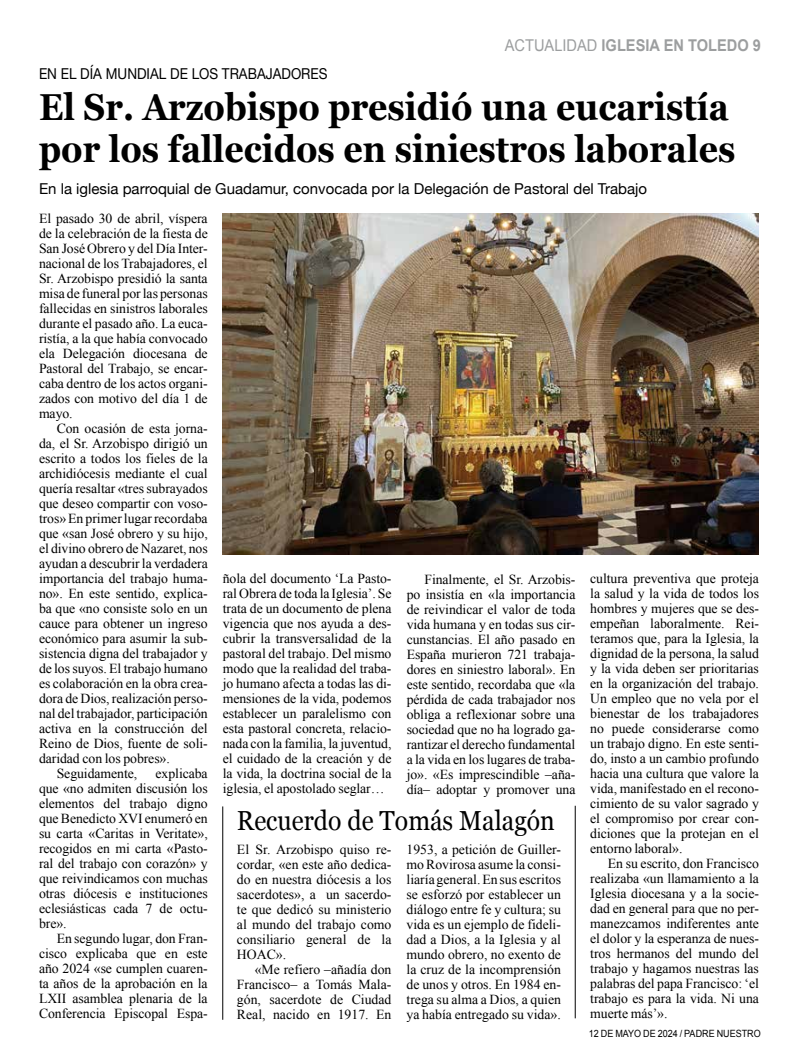
<style>
.page{position:relative;width:798px;height:1063px;background:#fff}
.page>*{position:absolute;margin:0;border:0;box-sizing:border-box;transform-origin:0 0}
.t1{font:700 37.5px/41.2px "Georgia";color:#000;scale:.9 1}
.t2{font:27.5px "Georgia";color:#000;scale:.9 1}
.t3{font:700 16.25px "Arial";color:#9c9e9f;scale:.9 1}
.t4{font:15px "Helvetica Neue";color:#000}
.t5{font:15px "Helvetica Neue";color:#000;scale:.9 1}
.t6{font:13.75px/15px "Times New Roman";letter-spacing:-.005em;color:#000;text-align:justify}
.t7{font:10px "Arial";color:#000;scale:.9 1}
.s1{font-weight:400}
</style>
<div class="page">
<img style="left:223px;top:214px;width:535px;height:340px">
<hr style="left:222px;top:806px;width:1px;height:214px;background:#000">
<hr style="left:574px;top:806px;width:1px;height:212px;background:#000">
<p class="t3" style="left:504px;top:34px;width:286px"><span class="s1">ACTUALIDAD</span> IGLESIA EN TOLEDO 9</p>
<p class="t5" style="left:39px;top:63px;width:322px">EN EL DÍA MUNDIAL DE LOS TRABAJADORES</p>
<h1 class="t1" style="left:39px;top:85px;width:775px">El Sr. Arzobispo presidió una eucaristía por los fallecidos en siniestros laborales</h1>
<p class="t4" style="left:39px;top:178px;width:609px">En la iglesia parroquial de Guadamur, convocada por la Delegación de Pastoral del Trabajo</p>
<p class="t6" style="left:39px;top:211px;width:170px">El pasado 30 de abril, víspera de la celebración de la fiesta de San José Obrero y del Día Inter&shy;nacional de los Trabajadores, el Sr. Arzobispo presidió la santa misa de funeral por las personas fallecidas en sinistros laborales durante el pasado año. La euca&shy;ristía, a la que había convocado ela Delegación diocesana de Pastoral del Trabajo, se encar&shy;caba dentro de los actos organi&shy;zados con motivo del día 1 de mayo.</p>
<p class="t6" style="left:57px;top:421px;width:152px">Con ocasión de esta jorna-</p>
<p class="t6" style="left:39px;top:436px;width:170px">da, el Sr. Arzobispo dirigió un</p>
<p class="t6" style="left:39px;top:451px;width:170px">escrito a todos los fieles de la</p>
<p class="t6" style="left:39px;top:466px;width:170px">archidiócesis mediante el cual</p>
<p class="t6" style="left:39px;top:481px;width:170px">quería resaltar «tres subrayados</p>
<p class="t6" style="left:39px;top:496px;width:170px">que deseo compartir con voso-</p>
<p class="t6" style="left:39px;top:511px;width:170px">tros» En primer lugar recordaba</p>
<p class="t6" style="left:39px;top:526px;width:170px">que «san José obrero y su hijo,</p>
<p class="t6" style="left:39px;top:541px;width:170px">el divino obrero de Nazaret, nos</p>
<p class="t6" style="left:39px;top:556px;width:170px">ayudan a descubrir la verdadera</p>
<p class="t6" style="left:39px;top:571px;width:170px">importancia del trabajo huma-</p>
<p class="t6" style="left:39px;top:586px;width:170px">no». En este sentido, explica-</p>
<p class="t6" style="left:39px;top:601px;width:170px">ba que «no consiste solo en un</p>
<p class="t6" style="left:39px;top:616px;width:170px">cauce para obtener un ingreso</p>
<p class="t6" style="left:39px;top:631px;width:170px">económico para asumir la sub-</p>
<p class="t6" style="left:39px;top:646px;width:170px">sistencia digna del trabajador y</p>
<p class="t6" style="left:39px;top:661px;width:170px">de los suyos. El trabajo humano</p>
<p class="t6" style="left:39px;top:676px;width:170px">es colaboración en la obra crea-</p>
<p class="t6" style="left:39px;top:691px;width:170px">dora de Dios, realización perso-</p>
<p class="t6" style="left:39px;top:706px;width:170px">nal del trabajador, participación</p>
<p class="t6" style="left:39px;top:721px;width:170px">activa en la construcción del</p>
<p class="t6" style="left:39px;top:736px;width:170px">Reino de Dios, fuente de soli-</p>
<p class="t6" style="left:39px;top:751px;width:132px">daridad con los pobres».</p>
<p class="t6" style="left:57px;top:766px;width:82px">Seguidamente,</p>
<p class="t6" style="left:590px;top:571px;width:170px">cultura preventiva que proteja la salud y la vida de todos los hombres y mujeres que se des&shy;empeñan laboralmente. Rei&shy;teramos que, para la Iglesia, la dignidad de la persona, la salud y la vida deben ser prioritarias en la organización del trabajo.<br>Un empleo que no vela por el bienestar de los trabajadores no puede considerarse como un trabajo digno. En este senti&shy;do, insto a un cambio profundo hacia una cultura que valore la vida, manifestado en el recono&shy;cimiento de su valor sagrado y el compromiso por crear con&shy;diciones que la protejan en el entorno laboral».</p>
<p class="t6" style="left:590px;top:856px;width:170px;text-indent:18px">En su escrito, don Francisco realizaba «un llamamiento a la Iglesia diocesana y a la socie&shy;dad en general para que no per&shy;manezcamos indiferentes ante el dolor y la esperanza de nues&shy;tros hermanos del mundo del trabajo y hagamos nuestras las palabras del papa Francisco: ‘el trabajo es para la vida. Ni una muerte más’».</p>
<p class="t6" style="left:223px;top:571px;width:170px">ñola del documento ‘La Pasto&shy;ral Obrera de toda la Iglesia’. Se trata de un documento de plena vigencia que nos ayuda a des&shy;cubrir la transversalidad de la pastoral del trabajo. Del mismo modo que la realidad del traba&shy;jo humano afecta a todas las di&shy;mensiones de la vida, podemos establecer un paralelismo con esta pastoral concreta, relacio&shy;nada con la familia, la juventud, el cuidado de la creación y de la vida, la doctrina social de la iglesia, el apostolado seglar…</p>
<p class="t6" style="left:406px;top:572px;width:170px;text-indent:18px">Finalmente, el Sr. Arzobis&shy;po insistía en «la importancia de reivindicar el valor de toda vida humana y en todas sus cir&shy;cunstancias. El año pasado en España murieron 721 trabaja&shy;dores en siniestro laboral». En este sentido, recordaba que «la pérdida de cada trabajador nos obliga a reflexionar sobre una sociedad que no ha logrado ga&shy;rantizar el derecho fundamental a la vida en los lugares de traba&shy;jo». «Es imprescindible –aña&shy;día– adoptar y promover una</p>
<h2 class="t2" style="left:237px;top:800px;width:354px">Recuerdo de Tomás Malagón</h2>
<p class="t6" style="left:237px;top:842px;width:156px">El Sr. Arzobispo quiso re&shy;cordar, «en este año dedica&shy;do en nuestra diócesis a los sacerdotes», a un sacerdo&shy;te que dedicó su ministerio al mundo del trabajo como consiliario general de la HOAC».</p>
<p class="t6" style="left:237px;top:962px;width:156px;text-indent:18px">«Me refiero –añadía don Francisco– a Tomás Mala&shy;gón, sacerdote de Ciudad Real, nacido en 1917. En</p>
<p class="t6" style="left:39px;top:766px;width:170px;text-indent:116px">explicaba que «no admiten discusión los elementos del trabajo digno que Benedicto XVI enumeró en su carta «Caritas in Veritate», recogidos en mi carta «Pasto&shy;ral del trabajo con corazón» y que reivindicamos con muchas otras diócesis e instituciones eclesiásticas cada 7 de octu&shy;bre».</p>
<p class="t6" style="left:39px;top:931px;width:170px;text-indent:18px">En segundo lugar, don Fran&shy;cisco explicaba que en este año 2024 «se cumplen cuaren&shy;ta años de la aprobación en la LXII asamblea plenaria de la Conferencia Episcopal Espa-</p>
<p class="t6" style="left:406px;top:842px;width:156px">1953, a petición de Guiller&shy;mo Rovirosa asume la consi&shy;liaría general. En sus escritos se esforzó por establecer un diálogo entre fe y cultura; su vida es un ejemplo de fideli&shy;dad a Dios, a la Iglesia y al mundo obrero, no exento de la cruz de la incomprensión de unos y otros. En 1984 en&shy;trega su alma a Dios, a quien ya había entregado su vida».</p>
<p class="t7" style="left:588px;top:1027px;width:192px">12 DE MAYO DE 2024 / PADRE NUESTRO</p>
</div>
